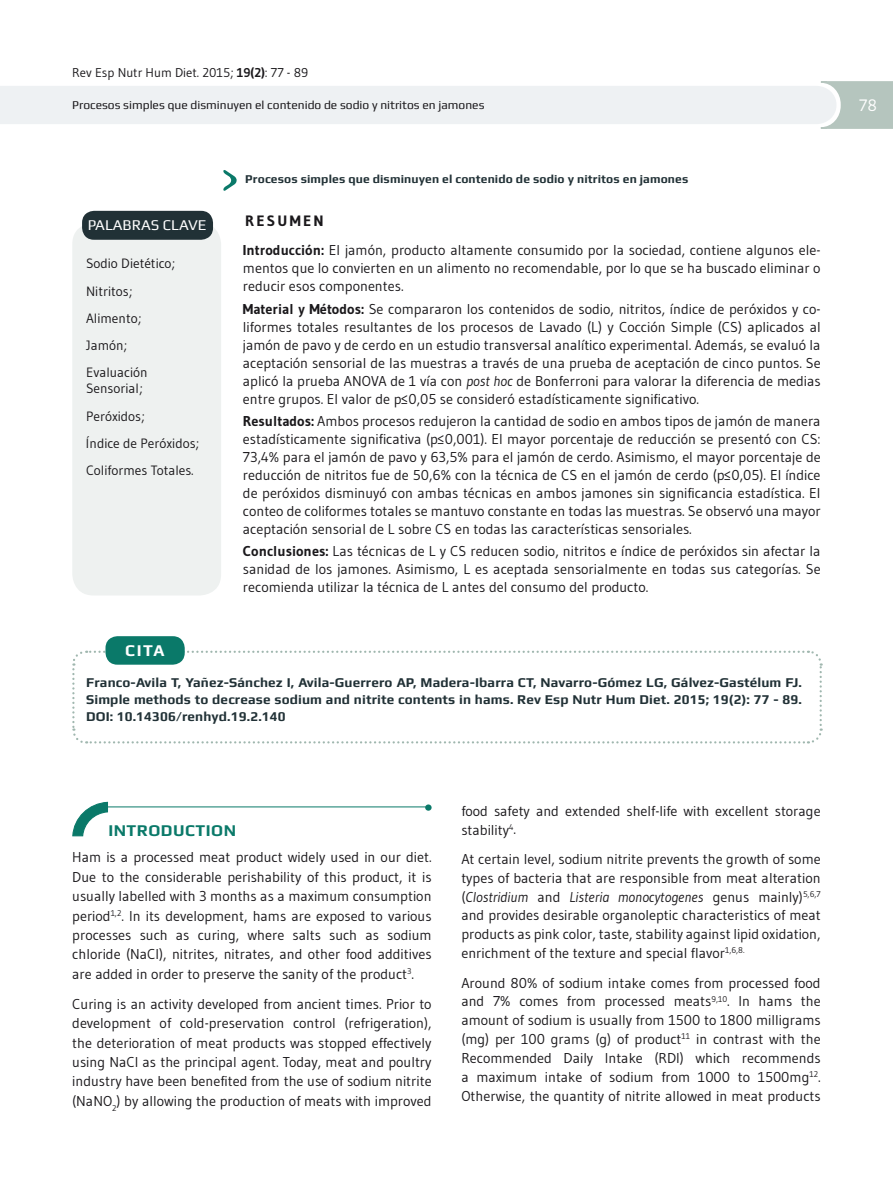
<style>
.page{position:relative;width:893px;height:1191px;background:#fff}
.page>*{position:absolute;margin:0;border:0;box-sizing:border-box;transform-origin:0 0}
.t1{font:700 16.5px "Play";letter-spacing:.03em;color:#0a7969}
.t2{font:700 16.5px "Play";color:#fff}
.t3{font:16.5px "Gudea";color:#fff}
.t4{font:15px "Play";color:#fff}
.t5{font:700 15px "Gudea";letter-spacing:.15em;color:#1a181b}
.t6{font:14.25px/18px "Gudea";color:#1a181b;text-align:justify}
.t7{font:700 13.5px/17.2px "Play";letter-spacing:.01em;color:#213136;text-align:justify}
.t8{font:13.5px/27.2px "Gudea";color:#1a181b}
.t9{font:12.75px "Gudea";color:#1a181b}
.t10{font:700 12px "Play";letter-spacing:.01em;color:#213136}
.t11{font:12px "Play";color:#1a181b}
.s1{font-weight:700}
.s2{font-style:italic}
</style>
<div class="page">
<svg style="left:72px;top:650px;width:751px;height:94px"></svg>
<div style="left:105px;top:636px;width:80px;height:28px;background:#0a7969;border-radius:12px"></div>
<div style="left:72px;top:223px;width:149px;height:372px;background:#eef1f0;border-radius:21px"></div>
<div style="left:82px;top:211px;width:131px;height:29px;background:#213136;border-radius:12px"></div>
<svg style="left:223px;top:170px;width:14px;height:21px"></svg>
<hr style="left:101px;top:806px;width:325px;height:1px;background:#0a7969">
<div style="left:425px;top:804px;width:7px;height:6px;background:#0a7969;border-radius:50%"></div>
<svg style="left:72px;top:801px;width:37px;height:36px"></svg>
<svg style="left:0;top:81px;width:893px;height:48px"></svg>
<p class="t9" style="left:72px;top:65px;width:237px">Rev Esp Nutr Hum Diet. 2015; <span class="s1">19(2)</span>: 77 - 89</p>
<p class="t11" style="left:72px;top:98px;width:414px">Procesos simples que disminuyen el contenido de sodio y nitritos en jamones</p>
<p class="t3" style="left:859px;top:95px;width:19px">78</p>
<p class="t4" style="left:88px;top:216px;width:120px">PALABRAS CLAVE</p>
<p class="t8" style="left:86px;top:250px;width:91px">Sodio Dietético;<br>Nitritos;<br>Alimento;<br>Jamón;<br>Evaluación</p>
<p class="t8" style="left:86px;top:375px;width:115px">Sensorial;<br>Peróxidos;<br>Índice de Peróxidos;<br>Coliformes Totales.</p>
<p class="t2" style="left:125px;top:641px;width:41px">CITA</p>
<p class="t10" style="left:245px;top:172px;width:445px">Procesos simples que disminuyen el contenido de sodio y nitritos en jamones</p>
<p class="t5" style="left:245px;top:211px;width:80px">RESUMEN</p>
<p class="t6" style="left:243px;top:241px;width:579px"><span class="s1">Introducción:</span> El jamón, producto altamente consumido por la sociedad, contiene algunos ele&shy;mentos que lo convierten en un alimento no recomendable, por lo que se ha buscado eliminar o reducir esos componentes.</p>
<p class="t6" style="left:243px;top:299px;width:579px"><span class="s1">Material y Métodos:</span> Se compararon los contenidos de sodio, nitritos, índice de peróxidos y co&shy;liformes totales resultantes de los procesos de Lavado (L) y Cocción Simple (CS) aplicados al jamón de pavo y de cerdo en un estudio transversal analítico experimental. Además, se evaluó la aceptación sensorial de las muestras a través de una prueba de aceptación de cinco puntos. Se aplicó la prueba ANOVA de 1 vía con <span class="s2">post hoc</span> de Bonferroni para valorar la diferencia de medias entre grupos. El valor de p≤0,05 se consideró estadísticamente significativo.</p>
<p class="t6" style="left:243px;top:412px;width:579px"><span class="s1">Resultados:</span> Ambos procesos redujeron la cantidad de sodio en ambos tipos de jamón de manera estadísticamente significativa (p≤0,001). El mayor porcentaje de reducción se presentó con CS:<br>73,4% para el jamón de pavo y 63,5% para el jamón de cerdo. Asimismo, el mayor porcentaje de reducción de nitritos fue de 50,6% con la técnica de CS en el jamón de cerdo (p≤0,05). El índice de peróxidos disminuyó con ambas técnicas en ambos jamones sin significancia estadística. El conteo de coliformes totales se mantuvo constante en todas las muestras. Se observó una mayor aceptación sensorial de L sobre CS en todas las características sensoriales.</p>
<p class="t6" style="left:243px;top:542px;width:579px"><span class="s1">Conclusiones:</span> Las técnicas de L y CS reducen sodio, nitritos e índice de peróxidos sin afectar la sanidad de los jamones. Asimismo, L es aceptada sensorialmente en todas sus categorías. Se recomienda utilizar la técnica de L antes del consumo del producto.</p>
<p class="t7" style="left:86px;top:673px;width:717px">Franco-Avila T, Yañez-Sánchez I, Avila-Guerrero AP, Madera-Ibarra CT, Navarro-Gómez LG, Gálvez-Gastélum FJ.<br>Simple methods to decrease sodium and nitrite contents in hams. Rev Esp Nutr Hum Diet. 2015; 19(2): 77 - 89.<br>DOI: 10.14306/renhyd.19.2.140</p>
<p class="t1" style="left:108px;top:821px;width:129px">INTRODUCTION</p>
<p class="t6" style="left:72px;top:847px;width:361px;line-height:19.4px">Ham is a processed meat product widely used in our diet.<br>Due to the considerable perishability of this product, it is usually labelled with 3 months as a maximum consumption period<sup>1,2</sup>. In its development, hams are exposed to various processes such as curing, where salts such as sodium chloride (NaCl), nitrites, nitrates, and other food additives are added in order to preserve the sanity of the product<sup>3</sup>.</p>
<p class="t6" style="left:72px;top:994px;width:361px;line-height:19.4px">Curing is an activity developed from ancient times. Prior to development of cold-preservation control (refrigeration), the deterioration of meat products was stopped effectively using NaCl as the principal agent. Today, meat and poultry industry have been benefited from the use of sodium nitrite (NaNO<sub>2</sub>) by allowing the production of meats with improved</p>
<p class="t6" style="left:461px;top:801px;width:361px;line-height:18.9px">food safety and extended shelf-life with excellent storage stability<sup>4</sup>.</p>
<p class="t6" style="left:461px;top:849px;width:361px;line-height:18.9px">At certain level, sodium nitrite prevents the growth of some types of bacteria that are responsible from meat alteration (<span class="s2">Clostridium</span> and <span class="s2">Listeria monocytogenes</span> genus mainly)<sup>5,6,7 </sup>and provides desirable organoleptic characteristics of meat products as pink color, taste, stability against lipid oxidation, enrichment of the texture and special flavor<sup>1,6,8.</sup></p>
<p class="t6" style="left:461px;top:973px;width:361px;line-height:18.9px">Around 80% of sodium intake comes from processed food and 7% comes from processed meats<sup>9,10</sup>. In hams the amount of sodium is usually from 1500 to 1800 milligrams (mg) per 100 grams (g) of product<sup>11</sup> in contrast with the Recommended Daily Intake (RDI) which recommends a maximum intake of sodium from 1000 to 1500mg<sup>12</sup>.<br>Otherwise, the quantity of nitrite allowed in meat products</p>
</div>
